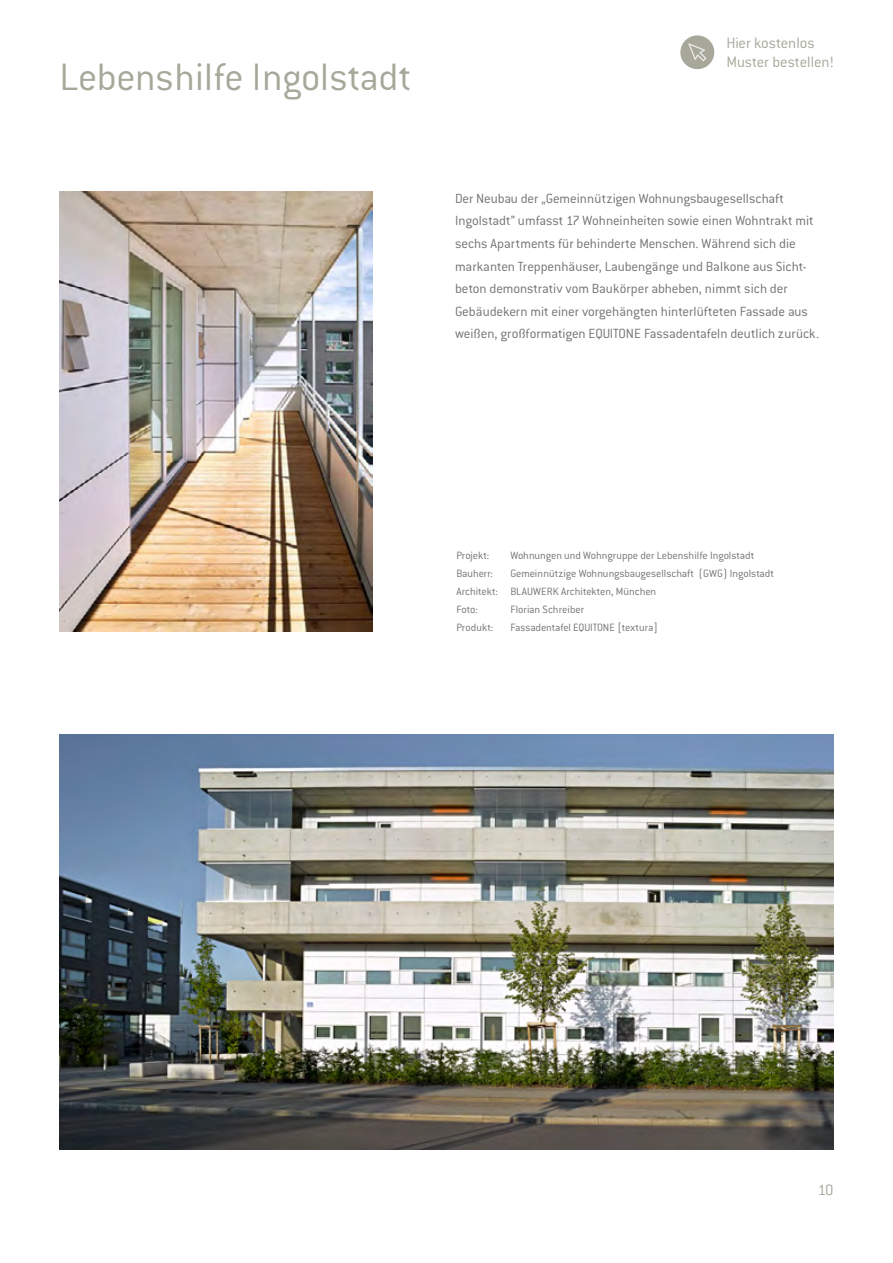
<style>
.page{position:relative;width:893px;height:1263px;background:#fff}
.page>*{position:absolute;margin:0;border:0;box-sizing:border-box;transform-origin:0 0}
.t1{font:300 42px "Conduit ITC Std";letter-spacing:-.005em;color:#a7a79a}
.t2{font:300 16.5px/19.5px "Conduit ITC Std";letter-spacing:-.01em;color:#a7a79a}
.t3{font:300 14.7px/22.5px "Conduit ITC Std";letter-spacing:-.005em;color:#717074}
.t4{font:300 11.7px/18px "Conduit ITC Std";letter-spacing:-.005em;color:#727174}
</style>
<div class="page">
<img style="left:60px;top:735px;width:773px;height:415px">
<img style="left:60px;top:191px;width:312px;height:440px">
<div style="left:680px;top:35px;width:34px;height:34px;background:#a7a79a;border-radius:50%"></div>
<svg style="left:688px;top:43px;width:18px;height:18px"></svg>
<h1 class="t1" style="left:60px;top:52px;width:354px">Lebenshilfe Ingolstadt</h1>
<p class="t2" style="left:726px;top:32px;width:109px">Hier kostenlos<br>Muster bestellen!</p>
<p class="t3" style="left:455px;top:187px;width:366px">Der Neubau der „Gemeinnützigen Wohnungsbaugesellschaft Ingolstadt” umfasst 17 Wohneinheiten sowie einen Wohntrakt mit sechs Apartments für behinderte Menschen. Während sich die markanten Treppenhäuser, Laubengänge und Balkone aus Sicht&shy;beton demonstrativ vom Baukörper abheben, nimmt sich der Gebäudekern mit einer vorgehängten hinterlüfteten Fassade aus weißen, großformatigen EQUITONE Fassadentafeln deutlich zurück.</p>
<p class="t4" style="left:456px;top:546px;width:34px">Projekt:</p>
<p class="t4" style="left:510px;top:546px;width:245px">Wohnungen und Wohngruppe der Lebenshilfe Ingolstadt</p>
<p class="t4" style="left:456px;top:564px;width:38px">Bauherr:</p>
<p class="t4" style="left:456px;top:564px;width:319px;text-indent:54px">Gemeinnützige Wohnungsbaugesellschaft (GWG) Ingolstadt<br>Architekt: BLAUWERK Architekten, München<br>Foto:</p>
<p class="t4" style="left:510px;top:600px;width:75px">Florian Schreiber</p>
<p class="t4" style="left:456px;top:618px;width:38px">Produkt:</p>
<p class="t4" style="left:510px;top:618px;width:149px">Fassadentafel EQUITONE [textura]</p>
<p class="t2" style="left:818px;top:1180px;width:17px">10</p>
</div>
